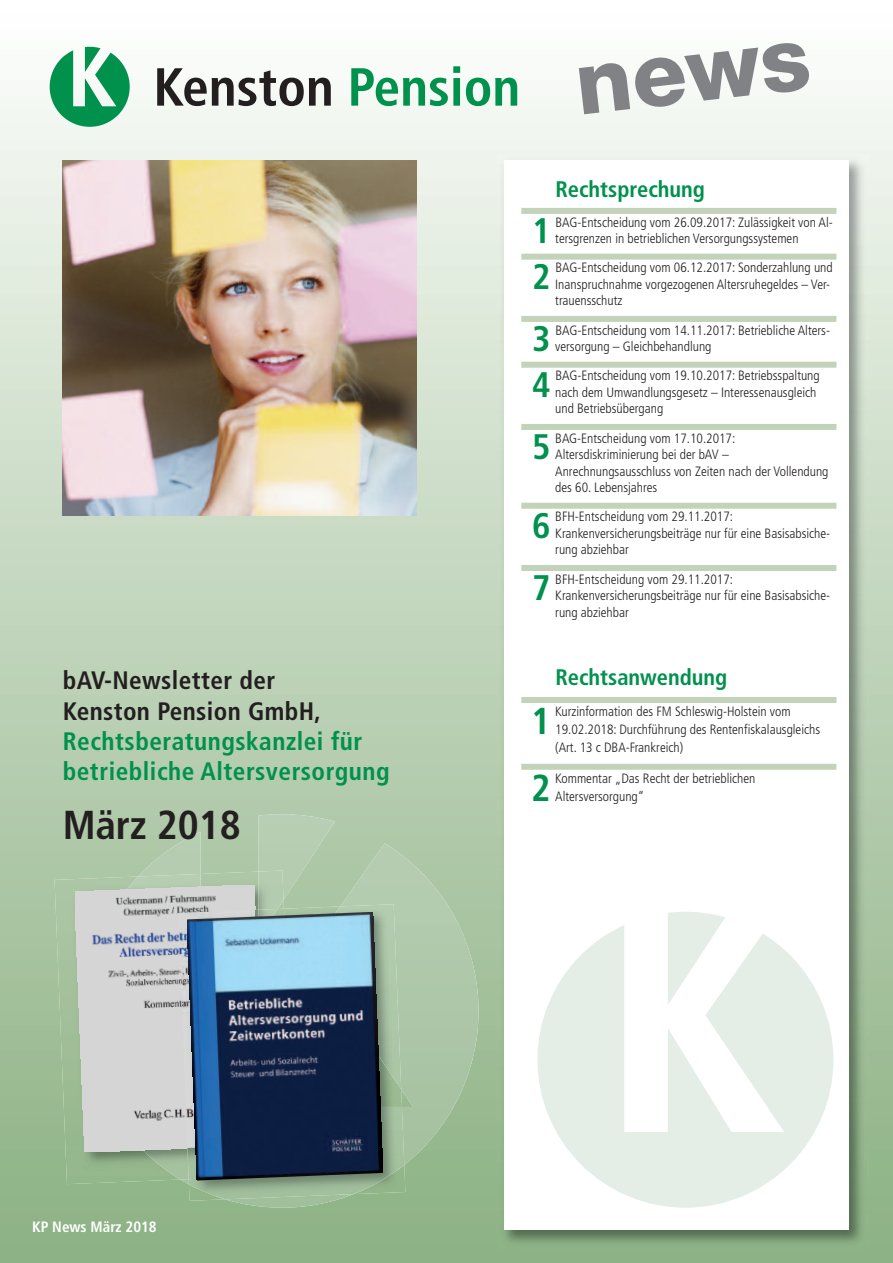
<style>
.page{position:relative;width:893px;height:1263px;background:#fff}
.page>*{position:absolute;margin:0;border:0;box-sizing:border-box;transform-origin:0 0}
.t1{font:800 89.55px "Helvetica Neue";color:#808285}
.t2{font:700 condensed 53.55px "Frutiger";color:#231f20}
.t3{font:700 condensed 40.35px "Frutiger";color:#231f20}
.t4{font:700 condensed 37.5px "Frutiger";color:#00914d}
.t5{font:700 condensed 35.55px "Frutiger";color:#00914d}
.t6{font:700 condensed 25.2px/30.3px "Frutiger";letter-spacing:.02em;color:#00914d}
.t7{font:700 condensed 25.2px/30.3px "Frutiger";letter-spacing:.015em;color:#231f20}
.t8{font:700 condensed 22.5px "Frutiger";color:#00914d}
.t9{font:700 condensed 15px "Frutiger";color:#fff}
.t10{font:300 condensed 13.5px/16.5px "Frutiger";color:#231f20}
.s1{color:#00914d}
</style>
<div class="page">
<img style="left:0;top:46px;width:893px;height:1217px">
<img style="left:498px;top:154px;width:370px;height:1095px">
<div style="left:504px;top:161px;width:345px;height:1069px;background:#fff"></div>
<img style="left:258px;top:814px;width:77px;height:86px">
<img style="left:385px;top:843px;width:94px;height:322px">
<img style="left:225px;top:1199px;width:129px;height:9px">
<svg style="left:180px;top:1179px;width:9px;height:5px"></svg>
<img style="left:138px;top:832px;width:62px;height:42px">
<svg style="left:50px;top:47px;width:80px;height:80px"></svg>
<img style="left:62px;top:161px;width:354px;height:354px">
<img style="left:55px;top:876px;width:125px;height:308px">
<img style="left:258px;top:870px;width:26px;height:39px">
<img style="left:85px;top:874px;width:179px;height:305px">
<img style="left:75px;top:885px;width:189px;height:267px">
<img style="left:404px;top:1165px;width:1px;height:29px">
<img style="left:189px;top:1199px;width:36px;height:2px">
<img style="left:308px;top:904px;width:93px;height:114px">
<img style="left:189px;top:1018px;width:215px;height:181px">
<img style="left:258px;top:909px;width:20px;height:3px">
<img style="left:178px;top:910px;width:86px;height:238px">
<img style="left:187px;top:912px;width:196px;height:268px">
<svg style="left:668px;top:912px;width:57px;height:13px"></svg>
<svg style="left:537px;top:925px;width:296px;height:283px;fill:#e4eee6"></svg>
<div style="left:521px;top:208px;width:315px;height:6px;background:#c2d3b9"></div>
<div style="left:521px;top:254px;width:315px;height:6px;background:#c2d3b9"></div>
<div style="left:521px;top:316px;width:315px;height:6px;background:#c2d3b9"></div>
<div style="left:521px;top:362px;width:315px;height:6px;background:#c2d3b9"></div>
<div style="left:521px;top:424px;width:315px;height:6px;background:#c2d3b9"></div>
<div style="left:521px;top:503px;width:315px;height:6px;background:#c2d3b9"></div>
<div style="left:521px;top:565px;width:315px;height:6px;background:#c2d3b9"></div>
<div style="left:521px;top:697px;width:315px;height:6px;background:#c2d3b9"></div>
<div style="left:521px;top:764px;width:315px;height:6px;background:#c2d3b9"></div>
<h2 class="t2" style="left:153px;top:65px;width:368px">Kenston <span class="s1">Pension</span></h2>
<h1 class="t1" style="left:571px;top:52px;width:237px;rotate:-7deg">news</h1>
<h3 class="t7" style="left:63px;top:667px;width:260px">bAV-Newsletter der<br>Kenston Pension GmbH,</h3>
<h3 class="t6" style="left:63px;top:728px;width:328px">Rechtsberatungskanzlei für betriebliche Altersversorgung</h3>
<h3 class="t3" style="left:63px;top:809px;width:180px">März 2018</h3>
<h3 class="t8" style="left:555px;top:180px;width:151px">Rechtsprechung</h3>
<h3 class="t5" style="left:532px;top:216px;width:20px">1</h3>
<p class="t10" style="left:555px;top:215px;width:279px">BAG-Entscheidung vom 26.09.2017: Zulässigkeit von Al&shy;tersgrenzen in betrieblichen Versorgungssystemen</p>
<h3 class="t5" style="left:532px;top:262px;width:20px">2</h3>
<p class="t10" style="left:555px;top:261px;width:279px">BAG-Entscheidung vom 06.12.2017: Sonderzahlung und<br>Inanspruchnahme vorgezogenen Altersruhegeldes – Ver&shy;trauensschutz</p>
<h3 class="t5" style="left:532px;top:324px;width:20px">3</h3>
<p class="t10" style="left:555px;top:323px;width:276px">BAG-Entscheidung vom 14.11.2017: Betriebliche Alters&shy;versorgung – Gleichbehandlung</p>
<h3 class="t5" style="left:532px;top:370px;width:20px">4</h3>
<p class="t10" style="left:555px;top:369px;width:266px">BAG-Entscheidung vom 19.10.2017: Betriebsspaltung nach dem Umwandlungsgesetz – Interessenausgleich und Betriebsübergang</p>
<h3 class="t5" style="left:532px;top:432px;width:20px">5</h3>
<p class="t10" style="left:555px;top:431px;width:275px">BAG-Entscheidung vom 17.10.2017:<br>Altersdiskriminierung bei der bAV – Anrechnungsausschluss von Zeiten nach der Vollendung des 60. Lebensjahres</p>
<h3 class="t5" style="left:532px;top:511px;width:20px">6</h3>
<p class="t10" style="left:555px;top:510px;width:276px">BFH-Entscheidung vom 29.11.2017:<br>Krankenversicherungsbeiträge nur für eine Basisabsiche&shy;rung abziehbar</p>
<h3 class="t5" style="left:532px;top:574px;width:20px">7</h3>
<p class="t10" style="left:555px;top:572px;width:276px">BFH-Entscheidung vom 29.11.2017:<br>Krankenversicherungsbeiträge nur für eine Basisabsiche&shy;rung abziehbar</p>
<h3 class="t8" style="left:555px;top:668px;width:173px">Rechtsanwendung</h3>
<h3 class="t4" style="left:531px;top:706px;width:21px">1</h3>
<p class="t10" style="left:555px;top:703px;width:266px;line-height:18px">Kurzinformation des FM Schleswig-Holstein vom<br>19.02.2018: Durchführung des Rentenfiskalausgleichs (Art. 13 c DBA-Frankreich)</p>
<h3 class="t4" style="left:531px;top:772px;width:21px">2</h3>
<p class="t10" style="left:555px;top:770px;width:202px;line-height:18px">Kommentar „Das Recht der betrieblichen<br>Altersversorgung“</p>
<p class="t9" style="left:32px;top:1221px;width:126px">KP News März 2018</p>
</div>
